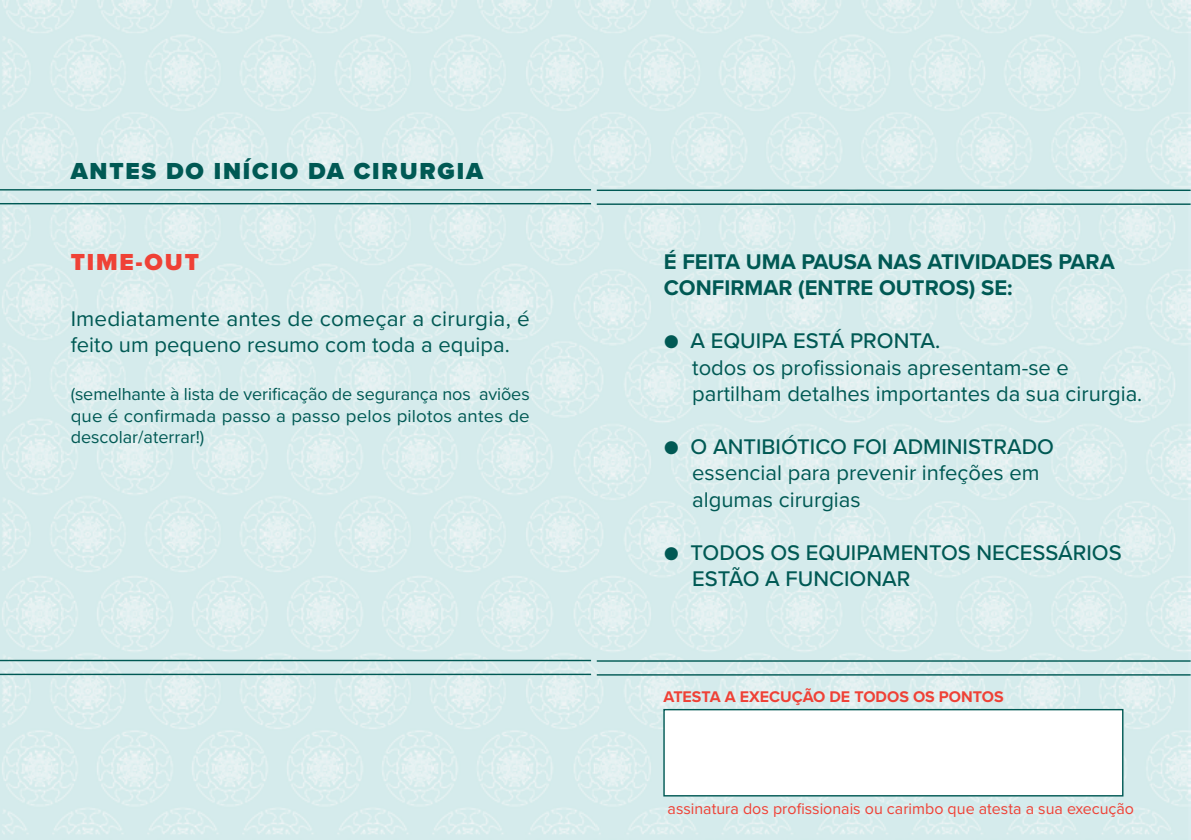
<style>
.page{position:relative;width:1191px;height:840px;background:#fff}
.page>*{position:absolute;margin:0;border:0;box-sizing:border-box;transform-origin:0 0}
.t1{font:900 24px "Proxima Nova";letter-spacing:.075em;color:#005954}
.t2{font:900 24px "Proxima Nova";letter-spacing:.075em;color:#ef4136}
.t3{font:22px/26.4px "Proxima Nova";color:#005954}
.t4{font:500 22px/26.4px "Proxima Nova";color:#005954}
.t5{font:700 22px/26.4px "Proxima Nova";color:#005954}
.t6{font:18px/21.6px "Proxima Nova";letter-spacing:.005em;color:#005954;text-align:justify}
.t7{font:16px "Proxima Nova";color:#ef4136}
.t8{font:700 16px "Proxima Nova";color:#ef4136}
</style>
<div class="page">
<img style="left:0;top:0;width:1190px;height:839px">
<div style="left:663px;top:708px;width:460px;height:88px;background:#fff;border:1px solid #005954"></div>
<hr style="left:597px;top:203px;width:593px;height:2px;background:#005954">
<hr style="left:597px;top:189px;width:593px;height:2px;background:#005954">
<hr style="left:597px;top:673px;width:593px;height:2px;background:#005954">
<hr style="left:597px;top:660px;width:593px;height:1px;background:#005954">
<hr style="left:0;top:673px;width:591px;height:1px;background:#005954">
<hr style="left:0;top:659px;width:591px;height:1px;background:#005954">
<hr style="left:0;top:203px;width:591px;height:1px;background:#005954">
<hr style="left:0;top:189px;width:591px;height:1px;background:#005954">
<p class="t1" style="left:71px;top:153px;width:414px">ANTES DO INÍCIO DA CIRURGIA</p>
<p class="t2" style="left:71px;top:244px;width:130px">TIME-OUT</p>
<p class="t3" style="left:71px;top:304px;width:461px">Imediatamente antes de começar a cirurgia, é feito um pequeno resumo com toda a equipa.</p>
<p class="t6" style="left:71px;top:382px;width:460px">(semelhante à lista de verificação de segurança nos aviões que é confirmada passo a passo pelos pilotos antes de descolar/aterrar!)</p>
<p class="t5" style="left:664px;top:248px;width:452px">É FEITA UMA PAUSA NAS ATIVIDADES PARA<br>CONFIRMAR (ENTRE OUTROS) SE:</p>
<p class="t4" style="left:664px;top:327px;width:278px">● A EQUIPA ESTÁ PRONTA.</p>
<p class="t3" style="left:692px;top:353px;width:451px">todos os profissionais apresentam-se e partilham detalhes importantes da sua cirurgia.</p>
<p class="t4" style="left:664px;top:432px;width:392px">● O ANTIBIÓTICO FOI ADMINISTRADO</p>
<p class="t3" style="left:692px;top:458px;width:349px">essencial para prevenir infeções em algumas cirurgias</p>
<p class="t4" style="left:692px;top:538px;width:431px;text-indent:-28px">● TODOS OS EQUIPAMENTOS NECESSÁRIOS<br>ESTÃO A FUNCIONAR</p>
<p class="t8" style="left:663px;top:684px;width:342px">ATESTA A EXECUÇÃO DE TODOS OS PONTOS</p>
<p class="t7" style="left:667px;top:796px;width:468px">assinatura dos profissionais ou carimbo que atesta a sua execução</p>
</div>
